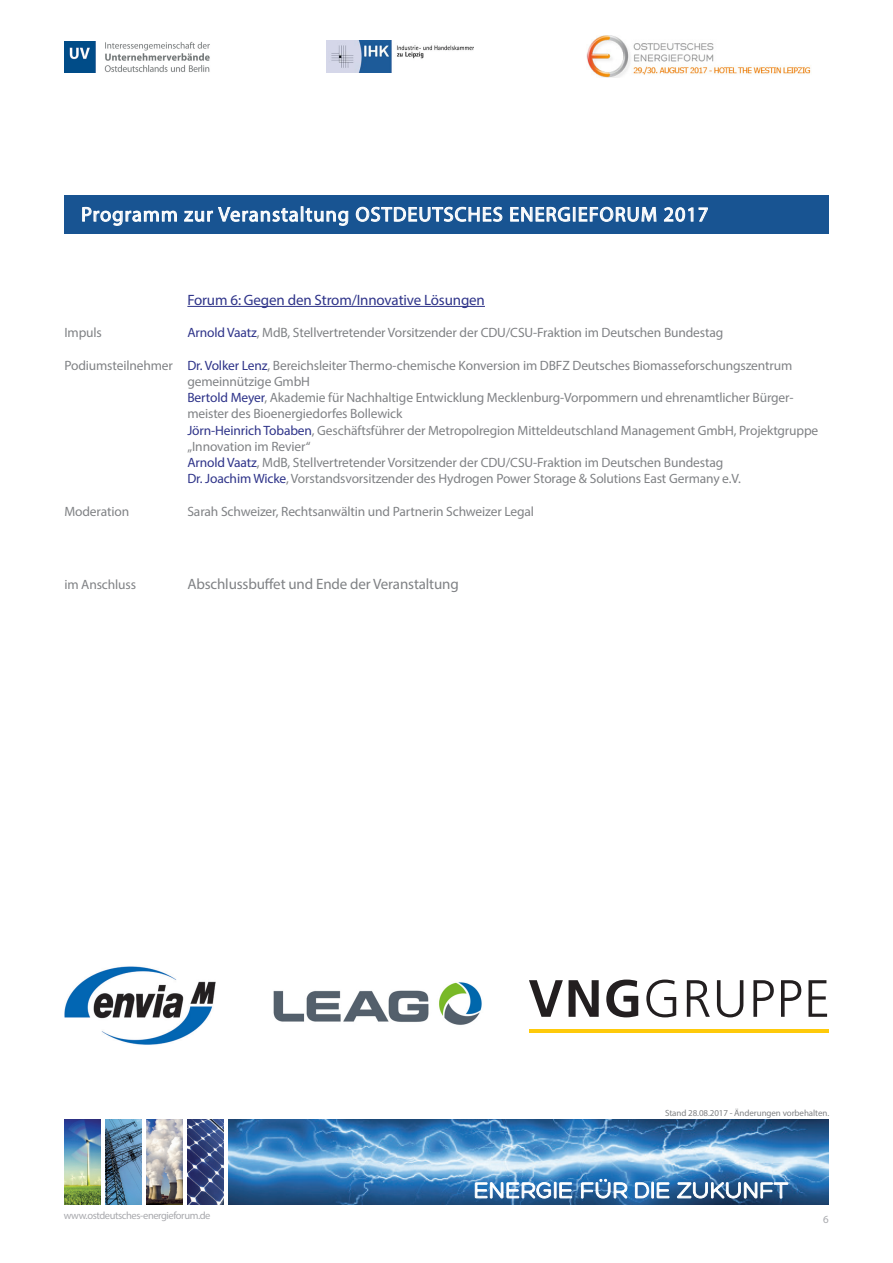
<style>
.page{position:relative;width:893px;height:1263px;background:#fff}
.page>*{position:absolute;margin:0;border:0;box-sizing:border-box;transform-origin:0 0}
.t1{font:20.4px "Myriad Pro";letter-spacing:.05em;color:#fff}
.Absatzformat_1{font:15px "Myriad Pro";letter-spacing:-.01em;color:#2e3389}
.t2{font:15px "Myriad Pro";letter-spacing:-.01em;color:#808285}
.Absatzformat_1-2{font:13.5px/16.2px "Myriad Pro";letter-spacing:-.01em;color:#808285}
.t3{font:10.95px "Myriad Pro";color:#a8a9ad}
.t4{font:10.5px "Myriad Pro";letter-spacing:-.04em;color:#a8a9ad}
.t5{font:9px "Myriad Pro";letter-spacing:-.01em;color:#808285}
.s1{color:#2e3389}
</style>
<div class="page">
<div style="left:64px;top:195px;width:764px;height:39px;background:#185492"></div>
<svg style="left:82px;top:207px;width:95px;height:19px"></svg>
<svg style="left:184px;top:206px;width:164px;height:20px"></svg>
<svg style="left:356px;top:207px;width:147px;height:15px"></svg>
<svg style="left:510px;top:206px;width:147px;height:16px"></svg>
<svg style="left:664px;top:207px;width:44px;height:15px"></svg>
<img style="left:64px;top:1119px;width:36px;height:85px">
<img style="left:105px;top:1119px;width:36px;height:85px">
<img style="left:187px;top:1119px;width:37px;height:85px">
<img style="left:146px;top:1119px;width:36px;height:85px">
<img style="left:229px;top:1119px;width:600px;height:85px">
<svg style="left:475px;top:1179px;width:314px;height:19px"></svg>
<img style="left:64px;top:41px;width:146px;height:31px">
<img style="left:326px;top:41px;width:147px;height:32px">
<img style="left:586px;top:36px;width:225px;height:42px">
<hr style="left:187px;top:306px;width:298px;height:1px;background:#2e3389">
<img style="left:64px;top:966px;width:152px;height:79px">
<svg style="left:529px;top:979px;width:298px;height:38px"></svg>
<hr style="left:529px;top:1029px;width:299px;height:3px;background:#feca0a">
<img style="left:273px;top:982px;width:209px;height:43px">
<h1 class="t1" style="left:81px;top:202px;width:629px">Programm zur Veranstaltung OSTDEUTSCHES ENERGIEFORUM 2017</h1>
<p class="Absatzformat_1" style="left:187px;top:291px;width:299px">Forum 6: Gegen den Strom/Innovative Lösungen</p>
<p class="Absatzformat_1-2" style="left:64px;top:324px;width:39px">Impuls</p>
<p class="Absatzformat_1-2" style="left:187px;top:324px;width:537px"><span class="s1">Arnold Vaatz</span>, MdB, Stellvertretender Vorsitzender der CDU/CSU-Fraktion im Deutschen Bundestag</p>
<p class="Absatzformat_1-2" style="left:187px;top:357px;width:606px;text-indent:-123px">Podiumsteilnehmer <span class="s1">Dr. Volker Lenz</span>, Bereichsleiter Thermo-chemische Konversion im DBFZ Deutsches Biomasseforschungszentrum gemeinnützige GmbH</p>
<p class="Absatzformat_1-2" style="left:187px;top:389px;width:608px"><span class="s1">Bertold Meyer</span>, Akademie für Nachhaltige Entwicklung Mecklenburg-Vorpommern und ehrenamtlicher Bürger&shy;meister des Bioenergiedorfes Bollewick</p>
<p class="Absatzformat_1-2" style="left:187px;top:422px;width:632px"><span class="s1">Jörn-Heinrich Tobaben</span>, Geschäftsführer der Metropolregion Mitteldeutschland Management GmbH, Projektgruppe „Innovation im Revier“<br><span class="s1">Arnold Vaatz</span>, MdB, Stellvertretender Vorsitzender der CDU/CSU-Fraktion im Deutschen Bundestag</p>
<p class="Absatzformat_1-2" style="left:187px;top:470px;width:555px"><span class="s1">Dr. Joachim Wicke</span>, Vorstandsvorsitzender des Hydrogen Power Storage &amp; Solutions East Germany e.V.</p>
<p class="Absatzformat_1-2" style="left:64px;top:503px;width:66px">Moderation</p>
<p class="Absatzformat_1-2" style="left:187px;top:503px;width:348px">Sarah Schweizer, Rechtsanwältin und Partnerin Schweizer Legal</p>
<p class="Absatzformat_1-2" style="left:64px;top:576px;width:73px">im Anschluss</p>
<p class="t2" style="left:187px;top:575px;width:273px">Abschlussbuffet und Ende der Veranstaltung</p>
<p class="t4" style="left:64px;top:1209px;width:148px">www.ostdeutsches-energieforum.de</p>
<p class="t5" style="left:665px;top:1107px;width:166px">Stand 28.08.2017 - Änderungen vorbehalten.</p>
<p class="t3" style="left:823px;top:1213px;width:7px">6</p>
</div>
